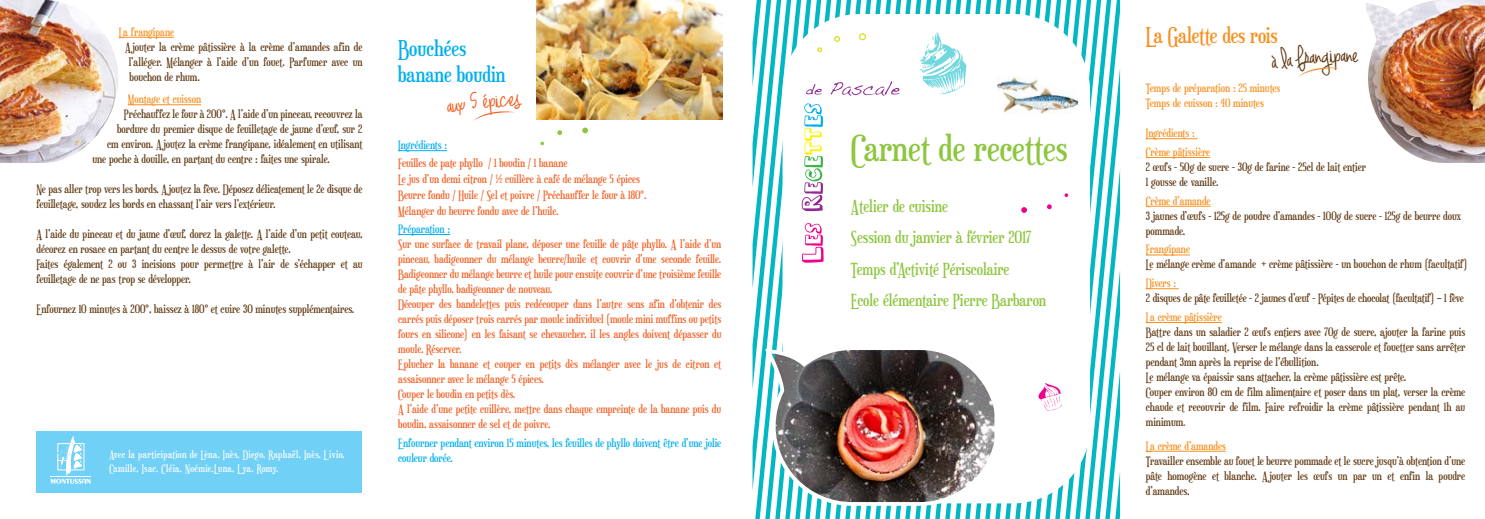
<style>
.page{position:relative;width:1485px;height:519px;background:#fff}
.page>*{position:absolute;margin:0;border:0;box-sizing:border-box;transform-origin:0 0}
.t1{font:35px "Euphorigenic";color:#8dc63f}
.t2{font:700 27.5px "Jennifer Lynne";color:#603913}
.t3{font:21.25px/25.5px "Euphorigenic";color:#00aeef}
.t4{font:21.25px "Euphorigenic";letter-spacing:-.01em;color:#f78f1e}
.t5{font:16.25px/31.2px "Euphorigenic";color:#8dc63f}
.t6{font:11.25px/15px "Euphorigenic";color:#603913}
.t7{font:11.25px/15px "Euphorigenic";color:#f15f22}
.t8{font:11.25px/15px "Euphorigenic";color:#f78f1e}
.t9{font:11.25px/15px "Euphorigenic";color:#00aeef}
.t10{font:10px/13.8px "Euphorigenic";letter-spacing:.03em;color:#fff}
.s1{color:#ec008c}
</style>
<div class="page">
<svg style="left:540px;top:141px;width:4px;height:4px"></svg>
<svg style="left:557px;top:130px;width:5px;height:5px"></svg>
<svg style="left:582px;top:127px;width:6px;height:7px"></svg>
<svg style="left:752px;top:0;width:368px;height:519px"></svg>
<hr style="left:1146px;top:139px;width:51px;height:1px;background:#f78f1e">
<hr style="left:1146px;top:157px;width:64px;height:1px;background:#f78f1e">
<hr style="left:1146px;top:206px;width:65px;height:1px;background:#f78f1e">
<hr style="left:1146px;top:255px;width:44px;height:1px;background:#f78f1e">
<hr style="left:1146px;top:289px;width:33px;height:1px;background:#f78f1e">
<hr style="left:1146px;top:322px;width:76px;height:1px;background:#f78f1e">
<hr style="left:1146px;top:451px;width:80px;height:1px;background:#f78f1e">
<hr style="left:119px;top:37px;width:55px;height:1px;background:#f78f1e">
<hr style="left:128px;top:105px;width:73px;height:1px;background:#f78f1e">
<img style="left:1366px;top:0;width:119px;height:163px">
<img style="left:0;top:0;width:118px;height:163px">
<hr style="left:398px;top:150px;width:49px;height:1px;background:#00aeef">
<hr style="left:398px;top:234px;width:52px;height:1px;background:#00aeef">
<img style="left:537px;top:0;width:186px;height:119px">
<div style="left:36px;top:431px;width:326px;height:62px;background:#71d0f6"></div>
<hr style="left:50px;top:477px;width:41px;height:1px;background:#fff">
<svg style="left:51px;top:435px;width:39px;height:49px"></svg>
<svg style="left:1298px;top:67px;width:41px;height:10px"></svg>
<svg style="left:473px;top:111px;width:42px;height:10px"></svg>
<p class="t8" style="left:119px;top:24px;width:57px">La frangipane</p>
<p class="t6" style="left:129px;top:39px;width:235px;text-align:justify;text-indent:-3px">A jouter la crème pâtissière à la crème d’amandes afin de l’alléger. Mélanger à l’aide d’un fouet. Parfumer avec un bouchon de rhum.</p>
<p class="t8" style="left:128px;top:92px;width:75px">Montage et cuisson</p>
<p class="t6" style="left:124px;top:107px;width:240px">Préchauffez le four à 200°. A l’aide d’un pinceau, recouvrez la</p>
<p class="t6" style="left:117px;top:122px;width:247px">bordure du premier disque de feuilletage de jaune d’œuf, sur 2</p>
<p class="t6" style="left:107px;top:137px;width:257px">cm environ. A joutez la crème frangipane, idéalement en utilisant</p>
<p class="t6" style="left:92px;top:152px;width:239px">une poche à douille, en partant du centre : faites une spirale.</p>
<p class="t6" style="left:36px;top:182px;width:328px">Ne pas aller trop vers les bords. A joutez la fève. Déposez délicatement le 2e disque de feuilletage, soudez les bords en chassant l’air vers l’extérieur.</p>
<p class="t6" style="left:36px;top:227px;width:328px">A l’aide du pinceau et du jaune d’œuf, dorez la galette. A l’aide d’un petit couteau, décorez en rosace en partant du centre le dessus de votre galette.<br>Faites également 2 ou 3 incisions pour permettre à l’air de s’échapper et au feuilletage de ne pas trop se développer.</p>
<p class="t6" style="left:36px;top:302px;width:319px">Enfournez 10 minutes à 200°, baissez à 180° et cuire 30 minutes supplémentaires.</p>
<p class="t10" style="left:109px;top:448px;width:237px">Avec la participation de Lèna, Inès, Diego, Raphaël, Inès, Livio,<br>Camille, Isac, Cléia, Noémie,Luna, Lya, Romy.</p>
<h3 class="t3" style="left:398px;top:36px;width:109px">Bouchées banane boudin</h3>
<p class="t9" style="left:398px;top:138px;width:50px">Ingrédients :</p>
<p class="t7" style="left:398px;top:154px;width:250px;line-height:16.2px">Feuilles de pate phyllo / 1 boudin / 1 banane<br>Le jus d’un demi citron / ½ cuillère à café de mélange 5 épices Beurre fondu / Huile / Sel et poivre / Préchauffer le four à 180°.<br>Mélanger du beurre fondu avec de l’huile.</p>
<p class="t9" style="left:398px;top:221px;width:53px">Préparation :</p>
<p class="t7" style="left:398px;top:236px;width:325px">Sur une surface de travail plane, déposer une feuille de pâte phyllo. A l’aide d’un pinceau, badigeonner du mélange beurre/huile et couvrir d'une seconde feuille.<br>Badigeonner du mélange beurre et huile pour ensuite couvrir d'une troisième feuille de pâte phyllo, badigeonner de nouveau.<br>Découper des bandelettes puis redécouper dans l’autre sens afin d’obtenir des carrés puis déposer trois carrés par moule individuel (moule mini muffins ou petits fours en silicone) en les faisant se chevaucher, il les angles doivent dépasser du moule. Réserver.<br>Eplucher la banane et couper en petits dès mélanger avec le jus de citron et assaisonner avec le mélange 5 épices.<br>Couper le boudin en petits dès.<br>A l’aide d’une petite cuillère, mettre dans chaque empreinte de la banane puis du boudin, assaisonner de sel et de poivre.</p>
<p class="t9" style="left:398px;top:435px;width:325px">Enfourner pendant environ 15 minutes, les feuilles de phyllo doivent être d’une jolie couleur dorée.</p>
<h1 class="t1" style="left:851px;top:127px;width:218px">Carnet de recettes</h1>
<h3 class="t5" style="left:851px;top:190px;width:197px">Atelier de cuisine<br>Session du janvier à février 2017<br>Temps d’Activité Périscolaire<br>Ecole élémentaire Pierre Barbaron</h3>
<h3 class="t4" style="left:1146px;top:23px;width:133px">La Galette des rois</h3>
<p class="t8" style="left:1146px;top:81px;width:136px">Temps de préparation : 25 minutes<br>Temps de cuisson : 40 minutes</p>
<p class="t8" style="left:1146px;top:124px;width:66px;line-height:18.8px">Ingrédients :<br>Crème pâtissière</p>
<p class="t6" style="left:1146px;top:159px;width:222px">2 œufs - 50g de sucre - 30g de farine - 25cl de lait entier<br>1 gousse de vanille.</p>
<p class="t8" style="left:1146px;top:193px;width:66px">Crème d’amande</p>
<p class="t6" style="left:1146px;top:208px;width:317px">3 jaunes d’œufs - 125g de poudre d’amandes - 100g de sucre - 125g de beurre doux pommade.</p>
<p class="t8" style="left:1146px;top:242px;width:46px">Frangipane</p>
<p class="t6" style="left:1146px;top:257px;width:323px">Le mélange crème d’amande + crème pâtissière - un bouchon de rhum (facultatif)</p>
<p class="t8" style="left:1146px;top:276px;width:32px">Divers :</p>
<p class="t6" style="left:1146px;top:291px;width:319px">2 disques de pâte feuilletée - 2 jaunes d’œuf - Pépites de chocolat (facultatif) – 1 fève</p>
<p class="t8" style="left:1146px;top:309px;width:77px">La crème pâtissière</p>
<p class="t6" style="left:1146px;top:324px;width:321px">Battre dans un saladier 2 œufs entiers avec 70g de sucre, ajouter la farine puis 25 cl de lait bouillant. Verser le mélange dans la casserole et fouetter sans arrêter pendant 3mn après la reprise de l'ébullition.<br>Le mélange va épaissir sans attacher, la crème pâtissière est prête.<br>Couper environ 80 cm de film alimentaire et poser dans un plat, verser la crème chaude et recouvrir de film. Faire refroidir la crème pâtissière pendant 1h au minimum<span class="s1">.</span></p>
<p class="t8" style="left:1146px;top:438px;width:82px">La crème d’amandes</p>
<p class="t6" style="left:1146px;top:453px;width:321px;text-align:justify">Travailler ensemble au fouet le beurre pommade et le sucre jusqu’à obtention d’une pâte homogène et blanche. A jouter les œufs un par un et enfin la poudre d’amandes.</p>
<h2 class="t2" style="left:1346px;top:36px;width:8px">n</h2>
</div>
